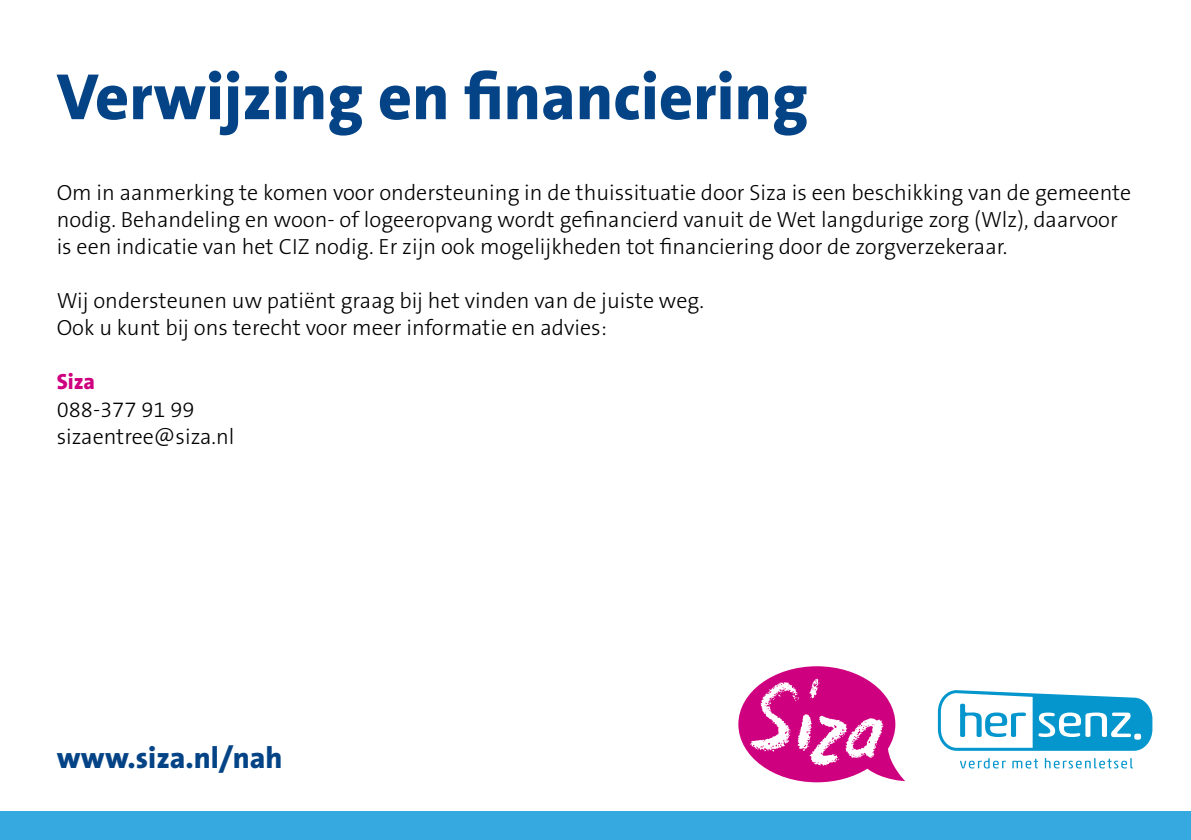
<style>
.page{position:relative;width:1191px;height:840px;background:#fff}
.page>*{position:absolute;margin:0;border:0;box-sizing:border-box;transform-origin:0 0}
.t1{font:800 66px "The Sans B8";color:#044486}
.t2{font:800 30px "The Sans B8";color:#044486}
.t3{font:300 22px/27px "The Sans B3";color:#000}
.t4{font:800 22px "The Sans B8";color:#cf007f}
</style>
<div class="page">
<div style="left:0;top:811px;width:1191px;height:28px;background:#36a9e1"></div>
<svg style="left:738px;top:666px;width:167px;height:115px"></svg>
<svg style="left:960px;top:758px;width:46px;height:10px"></svg>
<svg style="left:1012px;top:758px;width:26px;height:10px"></svg>
<svg style="left:1044px;top:758px;width:89px;height:10px"></svg>
<svg style="left:938px;top:690px;width:214px;height:60px"></svg>
<h1 class="t1" style="left:57px;top:61px;width:753px">Verwijzing en financiering</h1>
<p class="t3" style="left:57px;top:180px;width:1076px">Om in aanmerking te komen voor ondersteuning in de thuissituatie door Siza is een beschikking van de gemeente nodig. Behandeling en woon- of logeeropvang wordt gefinancierd vanuit de Wet langdurige zorg (Wlz), daarvoor is een indicatie van het CIZ nodig. Er zijn ook mogelijkheden tot financiering door de zorgverzekeraar.</p>
<p class="t3" style="left:57px;top:288px;width:649px">Wij ondersteunen uw patiënt graag bij het vinden van de juiste weg.<br>Ook u kunt bij ons terecht voor meer informatie en advies:</p>
<p class="t4" style="left:57px;top:370px;width:40px">Siza</p>
<p class="t3" style="left:57px;top:396px;width:179px">088-377 91 99 sizaentree@siza.nl</p>
<h2 class="t2" style="left:57px;top:741px;width:227px">www.siza.nl/nah</h2>
</div>
